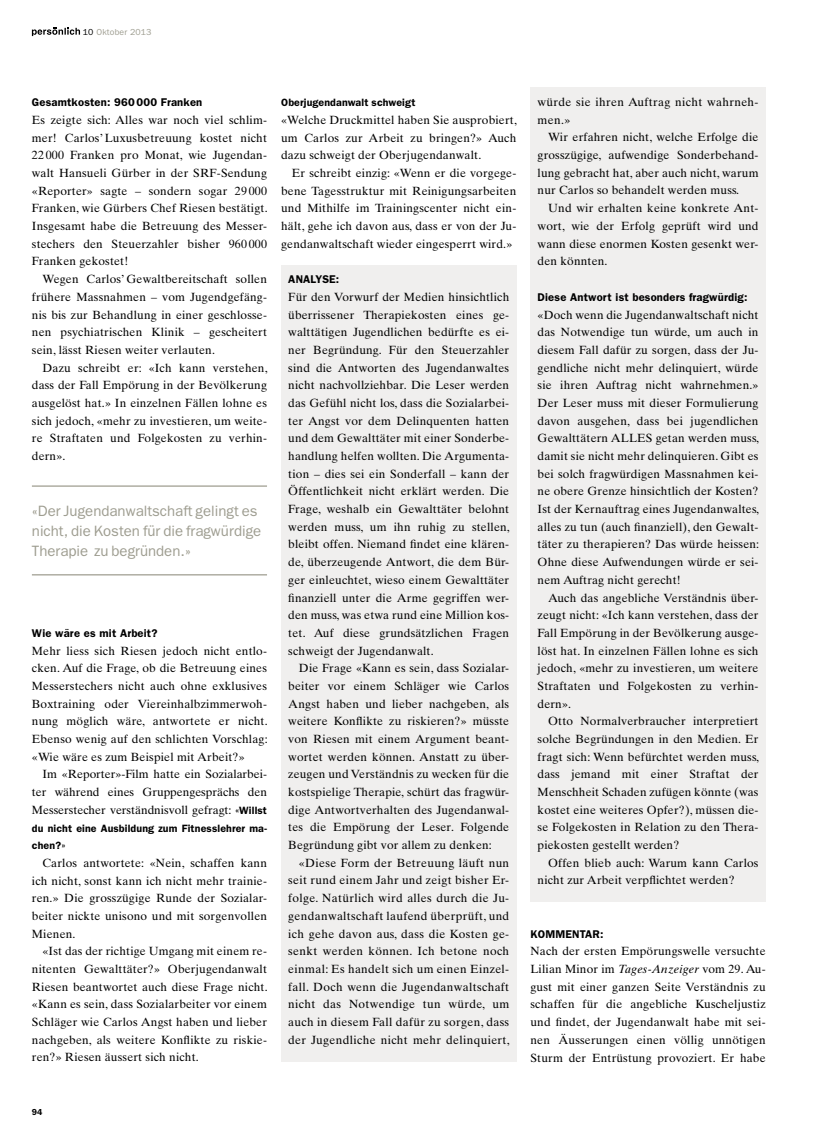
<style>
.page{position:relative;width:833px;height:1134px;background:#fff}
.page>*{position:absolute;margin:0;border:0;box-sizing:border-box;transform-origin:0 0}
.t1{font:15px/20px "Franklin Gothic";color:#9e9d90}
.t2{font:11.88px/17.6px "Times Ten";letter-spacing:.015em;color:#000;text-align:justify}
.t3{font:600 11.25px "Franklin Gothic";letter-spacing:.015em;color:#000}
.t4{font:600 10.62px/17.8px "Franklin Gothic";letter-spacing:.01em;color:#000}
.t5{font:8.75px "Franklin Gothic";letter-spacing:.015em;color:#9e9d90}
.t6{font:600 8.75px "Franklin Gothic";color:#000}
.s1{color:#000}
.s2{font-family:"Franklin Gothic";font-weight:600;font-size:10.62px}
.s3{font-style:italic}
</style>
<div class="page">
<div style="left:281px;top:265px;width:235px;height:796px;background:#f0efee"></div>
<div style="left:530px;top:88px;width:235px;height:814px;background:#f0efee"></div>
<svg style="left:32px;top:28px;width:48px;height:8px"></svg>
<hr style="left:32px;top:485px;width:235px;height:2px;background:#9e9d90">
<hr style="left:32px;top:574px;width:235px;height:1px;background:#9e9d90">
<p class="t5" style="left:83px;top:27px;width:70px"><span class="s1">10</span> Oktober 2013</p>
<p class="t3" style="left:32px;top:96px;width:172px">Gesamtkosten: 960 000 Franken</p>
<p class="t2" style="left:32px;top:111px;width:237px">Es zeigte sich: Alles war noch viel schlim&shy;mer! Carlos’Luxusbetreuung kostet nicht 22 000 Franken pro Monat, wie Jugendan&shy;walt Hansueli Gürber in der SRF-Sendung «Reporter» sagte – sondern sogar 29 000<br>Franken, wie Gürbers Chef Riesen bestätigt.<br>Insgesamt habe die Betreuung des Messer&shy;stechers den Steuerzahler bisher 960 000<br>Franken gekostet!</p>
<p class="t2" style="left:32px;top:270px;width:237px;text-indent:11px">Wegen Carlos’ Gewaltbereitschaft sollen frühere Massnahmen – vom Jugendgefäng&shy;nis bis zur Behandlung in einer geschlosse&shy;nen psychiatrischen Klinik – gescheitert sein, lässt Riesen weiter verlauten.</p>
<p class="t2" style="left:32px;top:359px;width:237px;text-indent:11px">Dazu schreibt er: «Ich kann verstehen, dass der Fall Empörung in der Bevölkerung ausgelöst hat.» In einzelnen Fällen lohne es sich jedoch, «mehr zu investieren, um weite&shy;re Straftaten und Folgekosten zu verhin&shy;dern».</p>
<p class="t1" style="left:32px;top:501px;width:231px">«Der Jugendanwaltschaft gelingt es nicht, die Kosten für die fragwürdige<br>Therapie zu begründen.»</p>
<p class="t3" style="left:32px;top:626px;width:127px">Wie wäre es mit Arbeit?</p>
<p class="t2" style="left:32px;top:642px;width:237px">Mehr liess sich Riesen jedoch nicht entlo&shy;cken. Auf die Frage, ob die Betreuung eines Messerstechers nicht auch ohne exklusives Boxtraining oder Viereinhalbzimmerwoh&shy;nung möglich wäre, antwortete er nicht.<br>Ebenso wenig auf den schlichten Vorschlag: «Wie wäre es zum Beispiel mit Arbeit?»</p>
<p class="t2" style="left:32px;top:765px;width:237px;text-indent:11px">Im «Reporter»-Film hatte ein Sozialarbei&shy;ter während eines Gruppengesprächs den Messerstecher verständnisvoll gefragt: <span class="s2">«Willst</span></p>
<p class="t4" style="left:32px;top:819px;width:237px">du nicht eine Ausbildung zum Fitnesslehrer ma&shy;chen?»</p>
<p class="t2" style="left:32px;top:854px;width:237px;text-indent:11px">Carlos antwortete: «Nein, schaffen kann ich nicht, sonst kann ich nicht mehr trainie&shy;ren.» Die grosszügige Runde der Sozialar&shy;beiter nickte unisono und mit sorgenvollen Mienen.</p>
<p class="t2" style="left:32px;top:942px;width:237px;text-indent:11px">«Ist das der richtige Umgang mit einem re&shy;nitenten Gewalttäter?» Oberjugendanwalt Riesen beantwortet auch diese Frage nicht. «Kann es sein, dass Sozialarbeiter vor einem Schläger wie Carlos Angst haben und lieber nachgeben, als weitere Konflikte zu riskie&shy;ren?» Riesen äussert sich nicht.</p>
<p class="t4" style="left:281px;top:94px;width:136px">Oberjugendanwalt schweigt</p>
<p class="t2" style="left:281px;top:111px;width:237px">«Welche Druckmittel haben Sie ausprobiert, um Carlos zur Arbeit zu bringen?» Auch dazu schweigt der Oberjugendanwalt.</p>
<p class="t2" style="left:281px;top:164px;width:237px;text-indent:11px">Er schreibt einzig: «Wenn er die vorgege&shy;bene Tagesstruktur mit Reinigungsarbeiten und Mithilfe im Trainingscenter nicht ein&shy;hält, gehe ich davon aus, dass er von der Ju&shy;gendanwaltschaft wieder eingesperrt wird.»</p>
<p class="t3" style="left:288px;top:273px;width:53px">ANALYSE:</p>
<p class="t2" style="left:288px;top:288px;width:223px">Für den Vorwurf der Medien hinsichtlich überrissener Therapiekosten eines ge&shy;walttätigen Jugendlichen bedürfte es ei&shy;ner Begründung. Für den Steuerzahler sind die Antworten des Jugendanwaltes nicht nachvollziehbar. Die Leser werden das Gefühl nicht los, dass die Sozialarbei&shy;ter Angst vor dem Delinquenten hatten und dem Gewalttäter mit einer Sonderbe&shy;handlung helfen wollten. Die Argumenta&shy;tion – dies sei ein Sonderfall – kann der Öffentlichkeit nicht erklärt werden. Die Frage, weshalb ein Gewalttäter belohnt werden muss, um ihn ruhig zu stellen, bleibt offen. Niemand findet eine klären&shy;de, überzeugende Antwort, die dem Bür&shy;ger einleuchtet, wieso einem Gewalttäter finanziell unter die Arme gegriffen wer&shy;den muss, was etwa rund eine Million kos&shy;tet. Auf diese grundsätzlichen Fragen schweigt der Jugendanwalt.</p>
<p class="t2" style="left:288px;top:659px;width:222px;text-indent:11px">Die Frage «Kann es sein, dass Sozialar&shy;beiter vor einem Schläger wie Carlos Angst haben und lieber nachgeben, als weitere Konflikte zu riskieren?» müsste von Riesen mit einem Argument beant&shy;wortet werden können. Anstatt zu über&shy;zeugen und Verständnis zu wecken für die kostspielige Therapie, schürt das fragwür&shy;dige Antwortverhalten des Jugendanwal&shy;tes die Empörung der Leser. Folgende Begründung gibt vor allem zu denken:</p>
<p class="t2" style="left:288px;top:854px;width:223px;text-indent:11px">«Diese Form der Betreuung läuft nun seit rund einem Jahr und zeigt bisher Er&shy;folge. Natürlich wird alles durch die Ju&shy;gendanwaltschaft laufend überprüft, und ich gehe davon aus, dass die Kosten ge&shy;senkt werden können. Ich betone noch einmal: Es handelt sich um einen Einzel&shy;fall. Doch wenn die Jugendanwaltschaft nicht das Notwendige tun würde, um auch in diesem Fall dafür zu sorgen, dass der Jugendliche nicht mehr delinquiert,</p>
<p class="t2" style="left:537px;top:93px;width:222px">würde sie ihren Auftrag nicht wahrneh&shy;men.»</p>
<p class="t2" style="left:537px;top:128px;width:222px;text-indent:11px">Wir erfahren nicht, welche Erfolge die grosszügige, aufwendige Sonderbehand&shy;lung gebracht hat, aber auch nicht, warum nur Carlos so behandelt werden muss.</p>
<p class="t2" style="left:537px;top:199px;width:222px;text-indent:11px">Und wir erhalten keine konkrete Ant&shy;wort, wie der Erfolg geprüft wird und wann diese enormen Kosten gesenkt wer&shy;den könnten.</p>
<p class="t3" style="left:537px;top:290px;width:211px">Diese Antwort ist besonders fragwürdig:</p>
<p class="t2" style="left:537px;top:306px;width:223px">«Doch wenn die Jugendanwaltschaft nicht das Notwendige tun würde, um auch in diesem Fall dafür zu sorgen, dass der Ju&shy;gendliche nicht mehr delinquiert, würde sie ihren Auftrag nicht wahrnehmen.» Der Leser muss mit dieser Formulierung davon ausgehen, dass bei jugendlichen Gewalttätern ALLES getan werden muss, damit sie nicht mehr delinquieren. Gibt es bei solch fragwürdigen Massnahmen kei&shy;ne obere Grenze hinsichtlich der Kosten?<br>Ist der Kernauftrag eines Jugendanwaltes, alles zu tun (auch finanziell), den Gewalt&shy;täter zu therapieren? Das würde heissen:<br>Ohne diese Aufwendungen würde er sei&shy;nem Auftrag nicht gerecht!</p>
<p class="t2" style="left:537px;top:589px;width:222px;text-indent:11px">Auch das angebliche Verständnis über&shy;zeugt nicht: «Ich kann verstehen, dass der Fall Empörung in der Bevölkerung ausge&shy;löst hat. In einzelnen Fällen lohne es sich jedoch, «mehr zu investieren, um weitere Straftaten und Folgekosten zu verhin&shy;dern».</p>
<p class="t2" style="left:537px;top:712px;width:223px;text-indent:11px">Otto Normalverbraucher interpretiert solche Begründungen in den Medien. Er fragt sich: Wenn befürchtet werden muss, dass jemand mit einer Straftat der Menschheit Schaden zufügen könnte (was kostet eine weiteres Opfer?), müssen die&shy;se Folgekosten in Relation zu den Thera&shy;piekosten gestellt werden?</p>
<p class="t2" style="left:537px;top:854px;width:222px;text-indent:11px">Offen blieb auch: Warum kann Carlos nicht zur Arbeit verpflichtet werden?</p>
<p class="t3" style="left:530px;top:927px;width:74px">KOMMENTAR:</p>
<p class="t2" style="left:530px;top:942px;width:237px">Nach der ersten Empörungswelle versuchte Lilian Minor im <span class="s3">Tages-Anzeiger</span> vom 29. Au&shy;gust mit einer ganzen Seite Verständnis zu schaffen für die angebliche Kuscheljustiz und findet, der Jugendanwalt habe mit sei&shy;nen Äusserungen einen völlig unnötigen Sturm der Entrüstung provoziert. Er habe</p>
<p class="t6" style="left:32px;top:1106px;width:12px">94</p>
</div>
